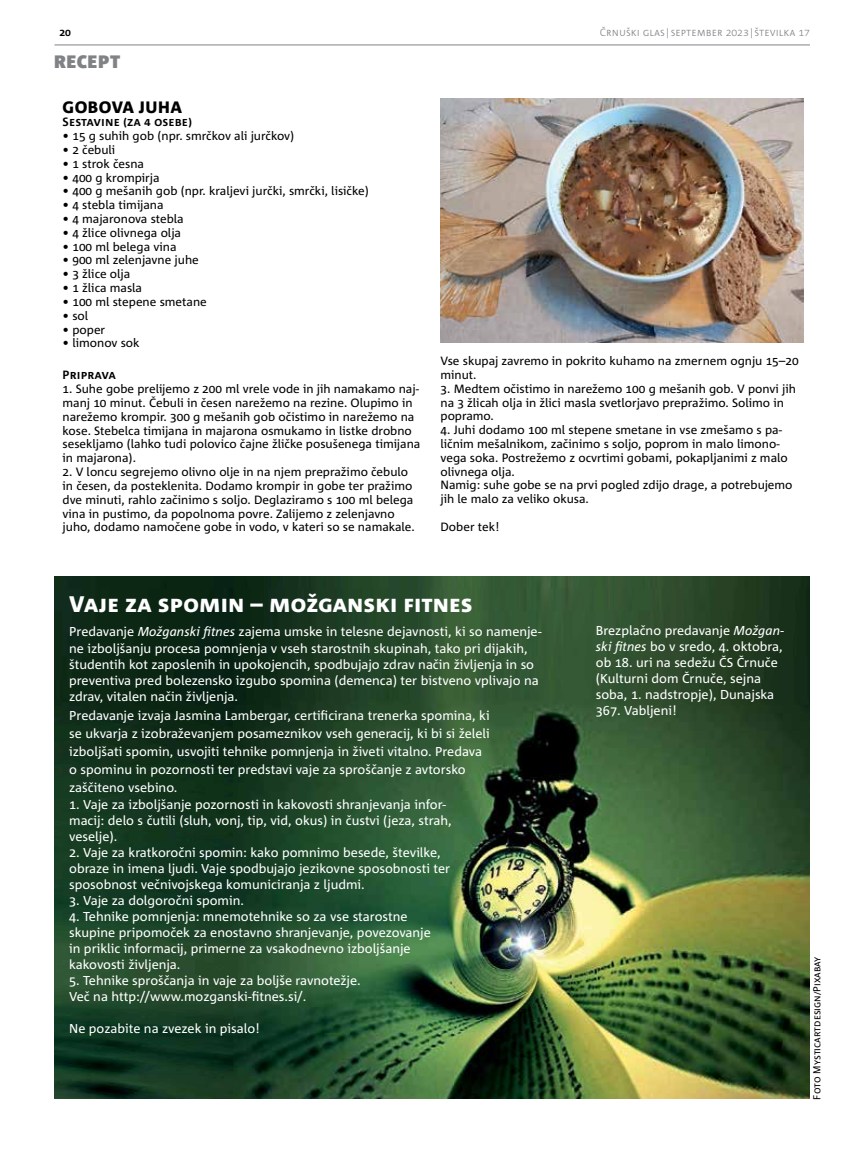
<style>
.page{position:relative;width:864px;height:1153px;background:#fff}
.page>*{position:absolute;margin:0;border:0;box-sizing:border-box;transform-origin:0 0}
.t1{font:800 22.5px "Corpid C1 s";color:#fff}
.t2{font:900 18px "Corpid C1 s";color:#808285}
.t3{font:800 16.5px "Corpid C1 s";color:#000}
.t4{font:12.9px/16px "Corpid C1 s";color:#fff}
.t5{font:12px/13.8px "Corpid C1 s";color:#000}
.t6{font:700 12px "Corpid C1 s";color:#000}
.t7{font:300 10.5px "Corpid C1 s";color:#808285}
.t8{font:10.5px "Delo S";color:#000}
.t9{font:700 10.5px "Corpid C1 s";color:#000}
.s1{font-style:italic}
</style>
<div class="page">
<hr style="left:54px;top:45px;width:755px;height:1px;background:#808285">
<img style="left:232px;top:576px;width:577px;height:522px">
<img style="left:54px;top:576px;width:178px;height:522px">
<img style="left:440px;top:99px;width:362px;height:243px">
<p class="t9" style="left:59px;top:26px;width:13px">20</p>
<p class="t7" style="left:599px;top:26px;width:212px">ČRNUŠKI GLAS|SEPTEMBER 2023|ŠTEVILKA 17</p>
<h2 class="t2" style="left:54px;top:50px;width:68px">RECEPT</h2>
<p class="t3" style="left:63px;top:96px;width:121px">GOBOVA JUHA</p>
<p class="t6" style="left:63px;top:115px;width:131px">Sestavine (za 4 osebe)</p>
<p class="t5" style="left:63px;top:129px;width:233px">• 15 g suhih gob (npr. smrčkov ali jurčkov)</p>
<p class="t5" style="left:63px;top:142px;width:54px">• 2 čebuli</p>
<p class="t5" style="left:63px;top:156px;width:83px">• 1 strok česna</p>
<p class="t5" style="left:63px;top:170px;width:98px">• 400 g krompirja</p>
<p class="t5" style="left:63px;top:184px;width:307px">• 400 g mešanih gob (npr. kraljevi jurčki, smrčki, lisičke)</p>
<p class="t5" style="left:63px;top:198px;width:102px">• 4 stebla timijana</p>
<p class="t5" style="left:63px;top:211px;width:123px">• 4 majaronova stebla</p>
<p class="t5" style="left:63px;top:225px;width:120px">• 4 žlice olivnega olja</p>
<p class="t5" style="left:63px;top:239px;width:115px">• 100 ml belega vina</p>
<p class="t5" style="left:63px;top:253px;width:138px">• 900 ml zelenjavne juhe</p>
<p class="t5" style="left:63px;top:267px;width:69px">• 3 žlice olja</p>
<p class="t5" style="left:63px;top:280px;width:81px">• 1 žlica masla</p>
<p class="t5" style="left:63px;top:294px;width:146px">• 100 ml stepene smetane</p>
<p class="t5" style="left:63px;top:308px;width:27px">• sol</p>
<p class="t5" style="left:63px;top:322px;width:44px">• poper</p>
<p class="t5" style="left:63px;top:336px;width:79px">• limonov sok</p>
<p class="t6" style="left:63px;top:367px;width:55px">Priprava</p>
<p class="t5" style="left:63px;top:382px;width:359px">1. Suhe gobe prelijemo z 200 ml vrele vode in jih namakamo naj&shy;manj 10 minut. Čebuli in česen narežemo na rezine. Olupimo in narežemo krompir. 300 g mešanih gob očistimo in narežemo na kose. Stebelca timijana in majarona osmukamo in listke drobno sesekljamo (lahko tudi polovico čajne žličke posušenega timijana in majarona).</p>
<p class="t5" style="left:63px;top:464px;width:353px">2. V loncu segrejemo olivno olje in na njem prepražimo čebulo in česen, da posteklenita. Dodamo krompir in gobe ter pražimo dve minuti, rahlo začinimo s soljo. Deglaziramo s 100 ml belega vina in pustimo, da popolnoma povre. Zalijemo z zelenjavno juho, dodamo namočene gobe in vodo, v kateri so se namakale.</p>
<p class="t5" style="left:440px;top:353px;width:359px">Vse skupaj zavremo in pokrito kuhamo na zmernem ognju 15–20 minut.</p>
<p class="t5" style="left:440px;top:381px;width:357px">3. Medtem očistimo in narežemo 100 g mešanih gob. V ponvi jih na 3 žlicah olja in žlici masla svetlorjavo prepražimo. Solimo in popramo.</p>
<p class="t5" style="left:440px;top:422px;width:353px">4. Juhi dodamo 100 ml stepene smetane in vse zmešamo s pa&shy;ličnim mešalnikom, začinimo s soljo, poprom in malo limono&shy;vega soka. Postrežemo z ocvrtimi gobami, pokapljanimi z malo olivnega olja.<br>Namig: suhe gobe se na prvi pogled zdijo drage, a potrebujemo jih le malo za veliko okusa.</p>
<p class="t5" style="left:440px;top:519px;width:60px">Dober tek!</p>
<h1 class="t1" style="left:69px;top:589px;width:405px">Vaje za spomin – možganski fitnes</h1>
<p class="t4" style="left:69px;top:623px;width:473px">Predavanje <span class="s1">Možganski fitnes</span> zajema umske in telesne dejavnosti, ki so namenje&shy;ne izboljšanju procesa pomnjenja v vseh starostnih skupinah, tako pri dijakih, študentih kot zaposlenih in upokojencih, spodbujajo zdrav način življenja in so preventiva pred bolezensko izgubo spomina (demenca) ter bistveno vplivajo na zdrav, vitalen način življenja.</p>
<p class="t4" style="left:69px;top:706px;width:422px;line-height:18px">Predavanje izvaja Jasmina Lambergar, certificirana trenerka spomina, ki se ukvarja z izobraževanjem posameznikov vseh generacij, ki bi si želeli izboljšati spomin, usvojiti tehnike pomnjenja in živeti vitalno. Predava o spominu in pozornosti ter predstavi vaje za sproščanje z avtorsko zaščiteno vsebino.</p>
<p class="t4" style="left:69px;top:795px;width:384px">1. Vaje za izboljšanje pozornosti in kakovosti shranjevanja infor&shy;macij: delo s čutili (sluh, vonj, tip, vid, okus) in čustvi (jeza, strah, veselje).</p>
<p class="t4" style="left:69px;top:843px;width:382px">2. Vaje za kratkoročni spomin: kako pomnimo besede, številke, obraze in imena ljudi. Vaje spodbujajo jezikovne sposobnosti ter sposobnost večnivojskega komuniciranja z ljudmi.</p>
<p class="t4" style="left:69px;top:891px;width:176px">3. Vaje za dolgoročni spomin.</p>
<p class="t4" style="left:69px;top:907px;width:363px">4. Tehnike pomnjenja: mnemotehnike so za vse starostne skupine pripomoček za enostavno shranjevanje, povezovanje in priklic informacij, primerne za vsakodnevno izboljšanje kakovosti življenja.</p>
<p class="t4" style="left:69px;top:972px;width:293px">5. Tehnike sproščanja in vaje za boljše ravnotežje.<br>Več na http://www.mozganski-fitnes.si/.</p>
<p class="t4" style="left:69px;top:1020px;width:192px">Ne pozabite na zvezek in pisalo!</p>
<p class="t4" style="left:595px;top:621px;width:189px">Brezplačno predavanje <span class="s1">Možgan&shy;ski fitnes</span> bo v sredo, 4. oktobra, ob 18. uri na sedežu ČS Črnuče (Kulturni dom Črnuče, sejna soba, 1. nadstropje), Dunajska<br>367. Vabljeni!</p>
<p class="t8" style="left:810px;top:1099px;width:145px;rotate:-90deg">Foto Mysticartdesign/Pixabay</p>
</div>
